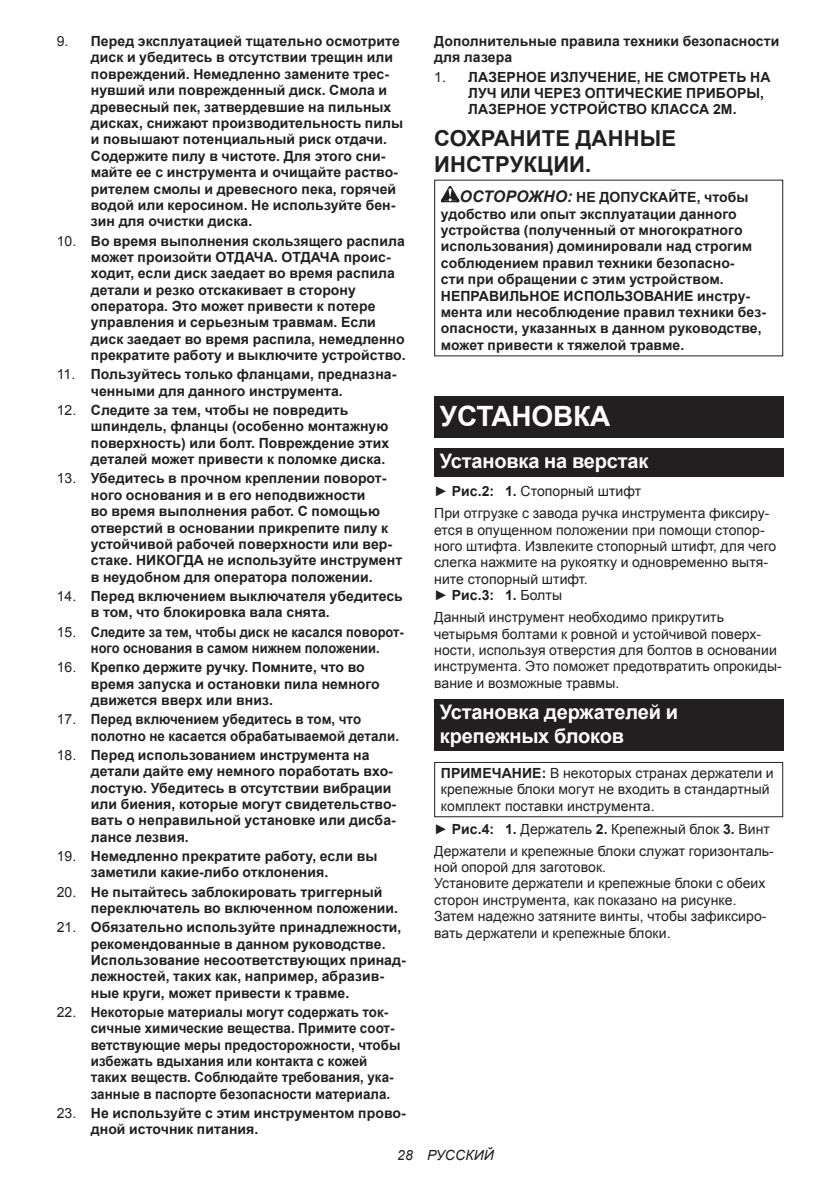
<style>
.page{position:relative;width:840px;height:1191px;background:#fff}
.page>*{position:absolute;margin:0;border:0;box-sizing:border-box;transform-origin:0 0}
.t1{font:700 28px "Arial";letter-spacing:-.01em;color:#fff}
.t2{font:700 22px/25.8px "Arial";letter-spacing:.005em;color:#231f20}
.t3{font:700 20px/23.4px "Arial";letter-spacing:-.01em;color:#fff}
.t4{font:700 14px/16.4px "Arial";letter-spacing:.005em;color:#231f20}
.t5{font:14px/16.4px "Arial";letter-spacing:.005em;color:#231f20}
.t6{font:700 14px/16.4px "Arial";letter-spacing:.005em;color:#231f20;scale:.95 1}
.t7{font:700 14px/16.4px "Arial";letter-spacing:.005em;color:#231f20;scale:.92 1}
.t8{font:italic 14px "Arial";letter-spacing:.005em;color:#231f20}
.s1{font-weight:400}
.s2{font-style:italic;font-size:16px}
.s3{font-weight:700}
</style>
<div class="page">
<svg style="left:440px;top:186px;width:19px;height:16px"></svg>
<div style="left:434px;top:396px;width:348px;height:41px;background:#231f20"></div>
<div style="left:434px;top:448px;width:348px;height:29px;background:#231f20"></div>
<div style="left:434px;top:699px;width:348px;height:52px;background:#231f20"></div>
<div style="left:434px;top:762px;width:348px;height:55px;border:1px solid #231f20"></div>
<p class="t4" style="left:91px;top:33px;width:313px;text-indent:-34px"><span class="s1">9.</span> Перед эксплуатацией тщательно осмотрите диск и убедитесь в отсутствии трещин или повреждений. Немедленно замените трес&shy;нувший или поврежденный диск. Смола и древесный пек, затвердевшие на пильных дисках, снижают производительность пилы и повышают потенциальный риск отдачи.<br>Содержите пилу в чистоте. Для этого сни&shy;майте ее с инструмента и очищайте раство&shy;рителем смолы и древесного пека, горячей водой или керосином. Не используйте бен&shy;зин для очистки диска.</p>
<p class="t4" style="left:91px;top:233px;width:316px;text-indent:-34px"><span class="s1">10.</span> Во время выполнения скользящего распила может произойти ОТДАЧА. ОТДАЧА проис&shy;ходит, если диск заедает во время распила детали и резко отскакивает в сторону оператора. Это может привести к потере управления и серьезным травмам. Если диск заедает во время распила, немедленно прекратите работу и выключите устройство.</p>
<p class="t4" style="left:91px;top:367px;width:307px;text-indent:-34px"><span class="s1">11.</span> Пользуйтесь только фланцами, предназна&shy;ченными для данного инструмента.</p>
<p class="t4" style="left:91px;top:402px;width:300px;text-indent:-34px"><span class="s1">12.</span> Следите за тем, чтобы не повредить шпиндель, фланцы (особенно монтажную поверхность) или болт. Повреждение этих деталей может привести к поломке диска.</p>
<p class="t4" style="left:91px;top:471px;width:313px;text-indent:-34px"><span class="s1">13.</span> Убедитесь в прочном креплении поворот&shy;ного основания и в его неподвижности<br>во время выполнения работ. С помощью отверстий в основании прикрепите пилу к устойчивой рабочей поверхности или вер&shy;стаке. НИКОГДА не используйте инструмент в неудобном для оператора положении.</p>
<p class="t4" style="left:91px;top:588px;width:313px;text-indent:-34px"><span class="s1">14.</span> Перед включением выключателя убедитесь в том, что блокировка вала снята.</p>
<p class="t7" style="left:91px;top:624px;width:341px;text-indent:-34px"><span class="s1">15.</span> Следите за тем, чтобы диск не касался поворот&shy;ного основания в самом нижнем положении.</p>
<p class="t4" style="left:91px;top:659px;width:290px;text-indent:-34px"><span class="s1">16.</span> Крепко держите ручку. Помните, что во время запуска и остановки пила немного движется вверх или вниз.</p>
<p class="t6" style="left:91px;top:711px;width:326px;text-indent:-34px"><span class="s1">17.</span> Перед включением убедитесь в том, что полотно не касается обрабатываемой детали.</p>
<p class="t4" style="left:91px;top:747px;width:307px;text-indent:-34px"><span class="s1">18.</span> Перед использованием инструмента на детали дайте ему немного поработать вхо&shy;лостую. Убедитесь в отсутствии вибрации или биения, которые могут свидетельство&shy;вать о неправильной установке или дисба&shy;лансе лезвия.</p>
<p class="t4" style="left:91px;top:848px;width:288px;text-indent:-34px"><span class="s1">19.</span> Немедленно прекратите работу, если вы заметили какие-либо отклонения.</p>
<p class="t4" style="left:91px;top:884px;width:309px;text-indent:-34px"><span class="s1">20.</span> Не пытайтесь заблокировать триггерный переключатель во включенном положении.</p>
<p class="t4" style="left:91px;top:919px;width:316px;text-indent:-34px"><span class="s1">21.</span> Обязательно используйте принадлежности, рекомендованные в данном руководстве.<br>Использование несоответствующих принад&shy;лежностей, таких как, например, абразив&shy;ные круги, может привести к травме.</p>
<p class="t6" style="left:91px;top:1004px;width:327px;text-indent:-34px"><span class="s1">22.</span> Некоторые материалы могут содержать ток&shy;сичные химические вещества. Примите соот&shy;ветствующие меры предосторожности, чтобы избежать вдыхания или контакта с кожей таких веществ. Соблюдайте требования, ука&shy;занные в паспорте безопасности материала.</p>
<p class="t4" style="left:91px;top:1105px;width:316px;text-indent:-34px"><span class="s1">23.</span> Не используйте с этим инструментом прово&shy;дной источник питания.</p>
<p class="t4" style="left:434px;top:33px;width:346px">Дополнительные правила техники безопасности для лазера</p>
<p class="t4" style="left:468px;top:69px;width:303px;text-indent:-34px"><span class="s1">1.</span> ЛАЗЕРНОЕ ИЗЛУЧЕНИЕ, НЕ СМОТРЕТЬ НА<br>ЛУЧ ИЛИ ЧЕРЕЗ ОПТИЧЕСКИЕ ПРИБОРЫ,<br>ЛАЗЕРНОЕ УСТРОЙСТВО КЛАССА 2M.</p>
<h2 class="t2" style="left:434px;top:126px;width:243px">СОХРАНИТЕ ДАННЫЕ<br>ИНСТРУКЦИИ.</h2>
<p class="t4" style="left:440px;top:189px;width:326px;text-indent:19px"><span class="s2">ОСТОРОЖНО:</span> НЕ ДОПУСКАЙТЕ, чтобы удобство или опыт эксплуатации данного устройства (полученный от многократного использования) доминировали над строгим соблюдением правил техники безопасно-<br>сти при обращении с этим устройством.<br>НЕПРАВИЛЬНОЕ ИСПОЛЬЗОВАНИЕ инстру&shy;мента или несоблюдение правил техники без&shy;опасности, указанных в данном руководстве, может привести к тяжелой травме.</p>
<h1 class="t1" style="left:439px;top:397px;width:172px">УСТАНОВКА</h1>
<h3 class="t3" style="left:439px;top:450px;width:210px">Установка на верстак</h3>
<p class="t5" style="left:434px;top:480px;width:336px;line-height:22px">► <span class="s3">Рис.2: 1.</span> Стопорный штифт<br>При отгрузке с завода ручка инструмента фиксиру-</p>
<p class="t5" style="left:434px;top:521px;width:343px">ется в опущенном положении при помощи стопор&shy;ного штифта. Извлеките стопорный штифт, для чего слегка нажмите на рукоятку и одновременно вытя&shy;ните стопорный штифт.<br>► <span class="s3">Рис.3: 1.</span> Болты</p>
<p class="t5" style="left:434px;top:609px;width:349px">Данный инструмент необходимо прикрутить четырьмя болтами к ровной и устойчивой поверх&shy;ности, используя отверстия для болтов в основании инструмента. Это поможет предотвратить опрокиды&shy;вание и возможные травмы.</p>
<h3 class="t3" style="left:439px;top:701px;width:239px">Установка держателей и крепежных блоков</h3>
<p class="t5" style="left:440px;top:765px;width:334px"><span class="s3">ПРИМЕЧАНИЕ:</span> В некоторых странах держатели и крепежные блоки могут не входить в стандартный комплект поставки инструмента.</p>
<p class="t5" style="left:434px;top:818px;width:341px;line-height:22px">► <span class="s3">Рис.4: 1.</span> Держатель <span class="s3">2.</span> Крепежный блок <span class="s3">3.</span> Винт<br>Держатели и крепежные блоки служат горизонталь-</p>
<p class="t5" style="left:434px;top:859px;width:334px">ной опорой для заготовок.<br>Установите держатели и крепежные блоки с обеих сторон инструмента, как показано на рисунке.<br>Затем надежно затяните винты, чтобы зафиксиро&shy;вать держатели и крепежные блоки.</p>
<p class="t8" style="left:397px;top:1146px;width:98px">28 РУССКИЙ</p>
</div>
